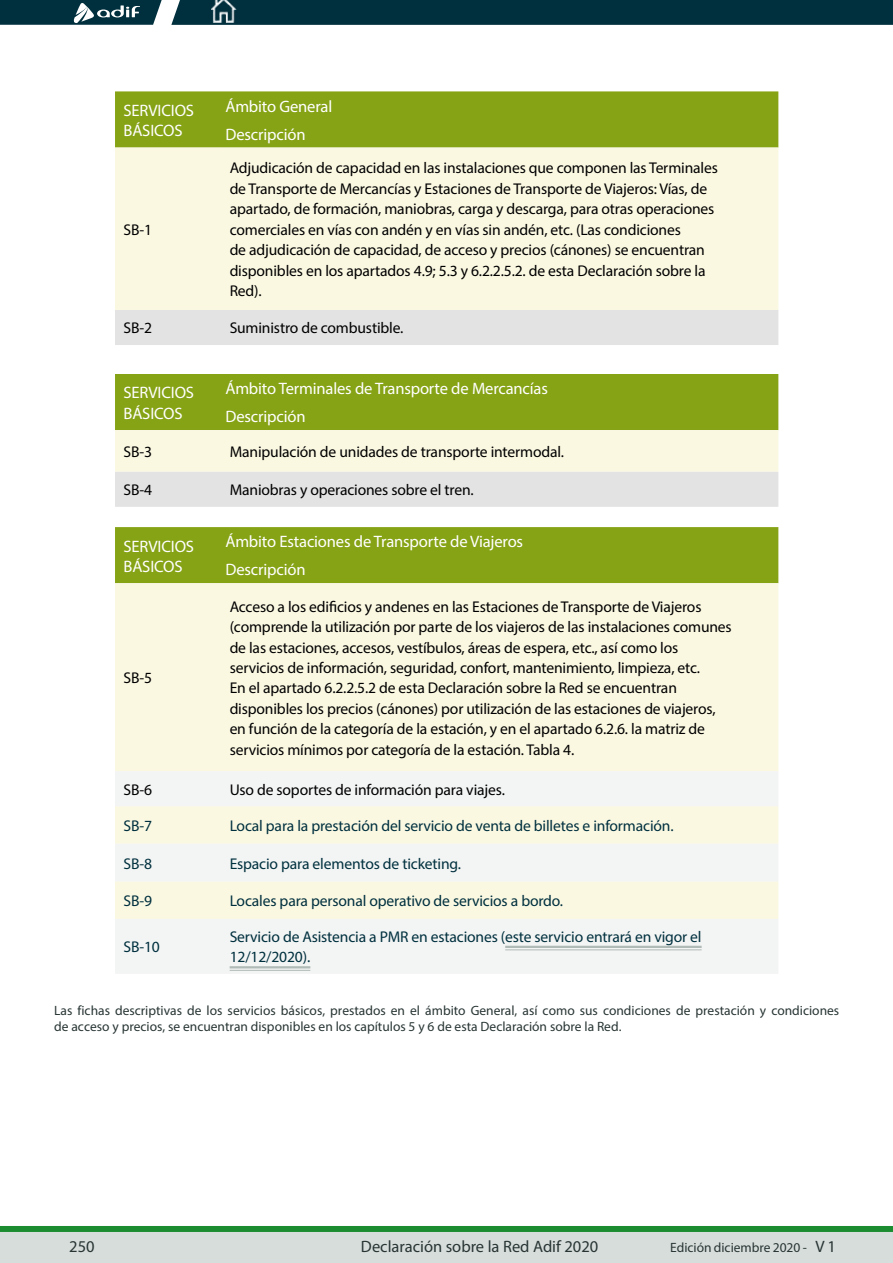
<style>
.page{position:relative;width:893px;height:1263px;background:#fff}
.page>*{position:absolute;margin:0;border:0;box-sizing:border-box;transform-origin:0 0}
.t1{font:16.65px/20.4px "Myriad Pro";letter-spacing:-.01em;color:#fff}
.t2{font:16.5px "Myriad Pro";color:#283534}
.t3{font:15.6px/20.4px "Myriad Pro";letter-spacing:-.01em;color:#000}
.t4{font:15.6px/20.4px "Myriad Pro";letter-spacing:-.01em;color:#00303e}
.t5{font:13.5px/16.5px "Myriad Pro";color:#283534}
.s1{font-size:16.5px}
</style>
<div class="page">
<div style="left:0;top:1232px;width:893px;height:31px;background:#d7dddb"></div>
<div style="left:0;top:1226px;width:893px;height:6px;background:#1b8c30"></div>
<svg style="left:0;top:0;width:893px;height:25px;background:#0b3946"></svg>
<img style="left:211px;top:0;width:26px;height:22px">
<div style="left:115px;top:91px;width:663px;height:57px;background:#86a315"></div>
<div style="left:115px;top:148px;width:663px;height:162px;background:#fbf8e2"></div>
<div style="left:115px;top:310px;width:663px;height:35px;background:#e3e3e3"></div>
<svg style="left:115px;top:374px;width:663px;height:133px;background:#c3ce8c"></svg>
<div style="left:115px;top:527px;width:663px;height:56px;background:#86a315"></div>
<div style="left:115px;top:583px;width:663px;height:188px;background:#fbf8e2"></div>
<svg style="left:115px;top:771px;width:663px;height:202px;fill:#f3f4f4"></svg>
<hr style="left:505px;top:946px;width:197px;height:2px;background:#b0bbb7">
<hr style="left:505px;top:949px;width:197px;height:1px;background:#b0bbb7">
<hr style="left:230px;top:966px;width:80px;height:2px;background:#b0bbb7">
<hr style="left:230px;top:970px;width:80px;height:1px;background:#b0bbb7">
<p class="t1" style="left:124px;top:100px;width:72px">SERVICIOS<br>BÁSICOS</p>
<p class="t1" style="left:225px;top:92px;width:108px;line-height:28px">Ámbito General<br>Descripción</p>
<p class="t3" style="left:124px;top:219px;width:30px">SB-1</p>
<p class="t3" style="left:230px;top:158px;width:490px">Adjudicación de capacidad en las instalaciones que componen las Terminales de Transporte de Mercancías y Estaciones de Transporte de Viajeros: Vías, de apartado, de formación, maniobras, carga y descarga, para otras operaciones comerciales en vías con andén y en vías sin andén, etc. (Las condiciones<br>de adjudicación de capacidad, de acceso y precios (cánones) se encuentran disponibles en los apartados 4.9; 5.3 y 6.2.2.5.2. de esta Declaración sobre la Red).</p>
<p class="t3" style="left:124px;top:318px;width:30px">SB-2</p>
<p class="t3" style="left:230px;top:318px;width:175px">Suministro de combustible.</p>
<p class="t1" style="left:124px;top:382px;width:72px">SERVICIOS<br>BÁSICOS</p>
<p class="t1" style="left:225px;top:374px;width:324px;line-height:28px">Ámbito Terminales de Transporte de Mercancías<br>Descripción</p>
<p class="t3" style="left:124px;top:441px;width:30px">SB-3</p>
<p class="t3" style="left:230px;top:441px;width:336px">Manipulación de unidades de transporte intermodal.</p>
<p class="t3" style="left:124px;top:480px;width:30px">SB-4</p>
<p class="t3" style="left:230px;top:480px;width:246px">Maniobras y operaciones sobre el tren.</p>
<p class="t1" style="left:124px;top:535px;width:72px">SERVICIOS<br>BÁSICOS</p>
<p class="t1" style="left:225px;top:527px;width:299px;line-height:28px">Ámbito Estaciones de Transporte de Viajeros<br>Descripción</p>
<p class="t3" style="left:124px;top:667px;width:30px">SB-5</p>
<p class="t3" style="left:230px;top:596px;width:504px">Acceso a los edificios y andenes en las Estaciones de Transporte de Viajeros (comprende la utilización por parte de los viajeros de las instalaciones comunes de las estaciones, accesos, vestíbulos, áreas de espera, etc., así como los servicios de información, seguridad, confort, mantenimiento, limpieza, etc.<br>En el apartado 6.2.2.5.2 de esta Declaración sobre la Red se encuentran disponibles los precios (cánones) por utilización de las estaciones de viajeros, en función de la categoría de la estación, y en el apartado 6.2.6. la matriz de servicios mínimos por categoría de la estación. Tabla 4.</p>
<p class="t3" style="left:124px;top:779px;width:30px">SB-6</p>
<p class="t3" style="left:230px;top:779px;width:277px">Uso de soportes de información para viajes.</p>
<p class="t4" style="left:124px;top:815px;width:30px">SB-7</p>
<p class="t4" style="left:230px;top:815px;width:445px">Local para la prestación del servicio de venta de billetes e información.</p>
<p class="t4" style="left:124px;top:853px;width:30px">SB-8</p>
<p class="t4" style="left:230px;top:853px;width:233px">Espacio para elementos de ticketing.</p>
<p class="t4" style="left:124px;top:890px;width:30px">SB-9</p>
<p class="t4" style="left:230px;top:890px;width:335px">Locales para personal operativo de servicios a bordo.</p>
<p class="t4" style="left:124px;top:936px;width:38px">SB-10</p>
<p class="t4" style="left:230px;top:926px;width:473px">Servicio de Asistencia a PMR en estaciones (este servicio entrará en vigor el<br>12/12/2020).</p>
<p class="t5" style="left:54px;top:1002px;width:786px">Las fichas descriptivas de los servicios básicos, prestados en el ámbito General, así como sus condiciones de prestación y condiciones de acceso y precios, se encuentran disponibles en los capítulos 5 y 6 de esta Declaración sobre la Red.</p>
<p class="t2" style="left:69px;top:1236px;width:27px">250</p>
<p class="t2" style="left:361px;top:1236px;width:239px">Declaración sobre la Red Adif 2020</p>
<p class="t5" style="left:670px;top:1239px;width:167px">Edición diciembre 2020 - <span class="s1">V 1</span></p>
</div>
